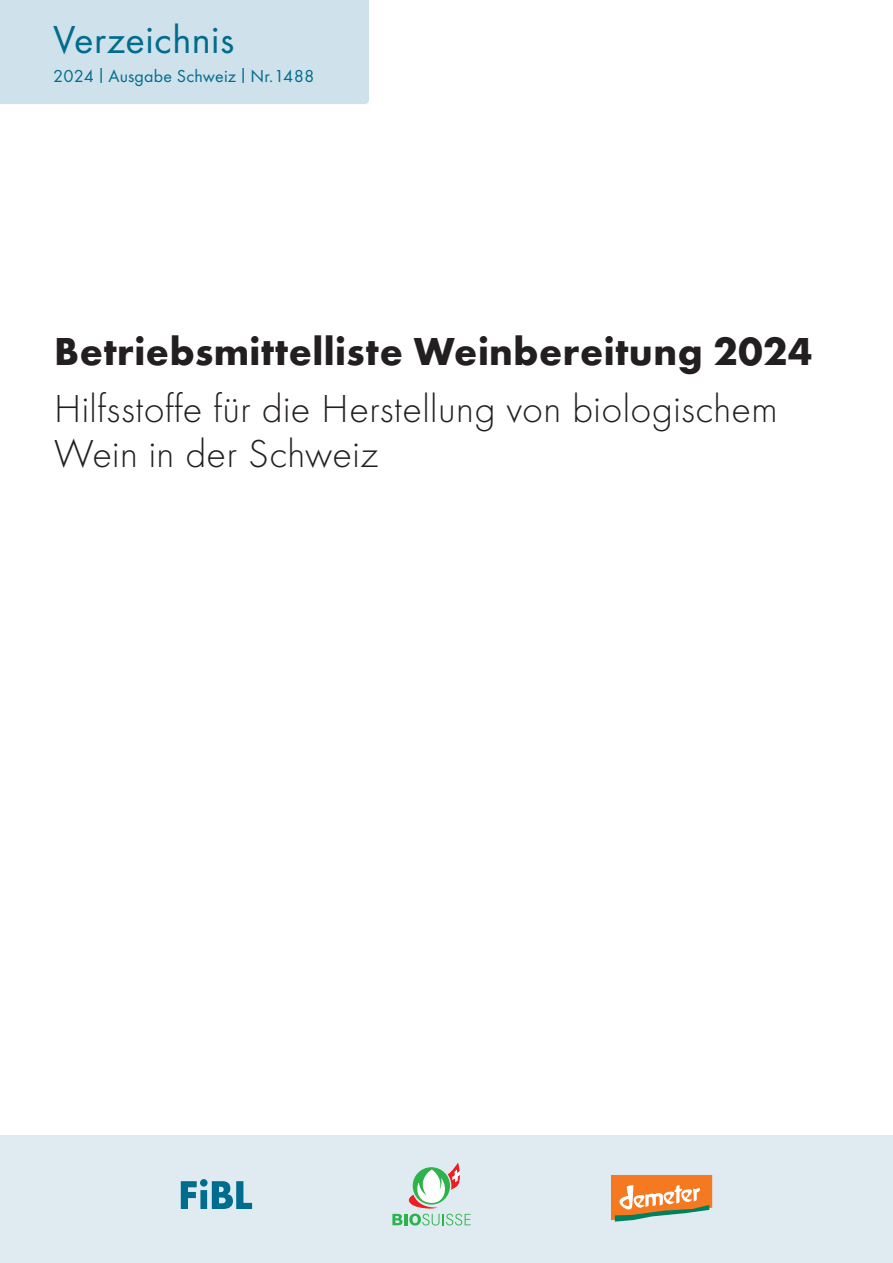
<style>
.page{position:relative;width:893px;height:1263px;background:#fff}
.page>*{position:absolute;margin:0;border:0;box-sizing:border-box;transform-origin:0 0}
.MB_Titelblatt_Titel_2{font:300 40.5px/45px "Function Pro";letter-spacing:.01em;color:#231f20}
.MB_Titelblatt_Titel_1{font:700 40.5px "Function Pro";letter-spacing:.01em;color:#231f20}
.t1{font:40.5px "Function Pro";letter-spacing:.01em;color:#006c8e}
.t2{font:18px "Function Pro";letter-spacing:.01em;color:#006c8e}
</style>
<div class="page">
<div style="left:0;top:1135px;width:893px;height:128px;background:#dfebf1"></div>
<div style="left:0;top:0;width:369px;height:104px;background:#cfe1eb"></div>
<svg style="left:181px;top:1179px;width:71px;height:30px"></svg>
<svg style="left:392px;top:1162px;width:79px;height:63px"></svg>
<svg style="left:611px;top:1175px;width:101px;height:46px;background:#dc995d"></svg>
<p class="t1" style="left:53px;top:16px;width:183px">Verzeichnis</p>
<p class="t2" style="left:53px;top:65px;width:263px">2024 |Ausgabe Schweiz |Nr.1488</p>
<p class="MB_Titelblatt_Titel_1" style="left:54px;top:327px;width:760px">Betriebsmittelliste Weinbereitung 2024</p>
<p class="MB_Titelblatt_Titel_2" style="left:54px;top:386px;width:725px">Hilfsstoffe für die Herstellung von biologischem<br>Wein in der Schweiz</p>
</div>
